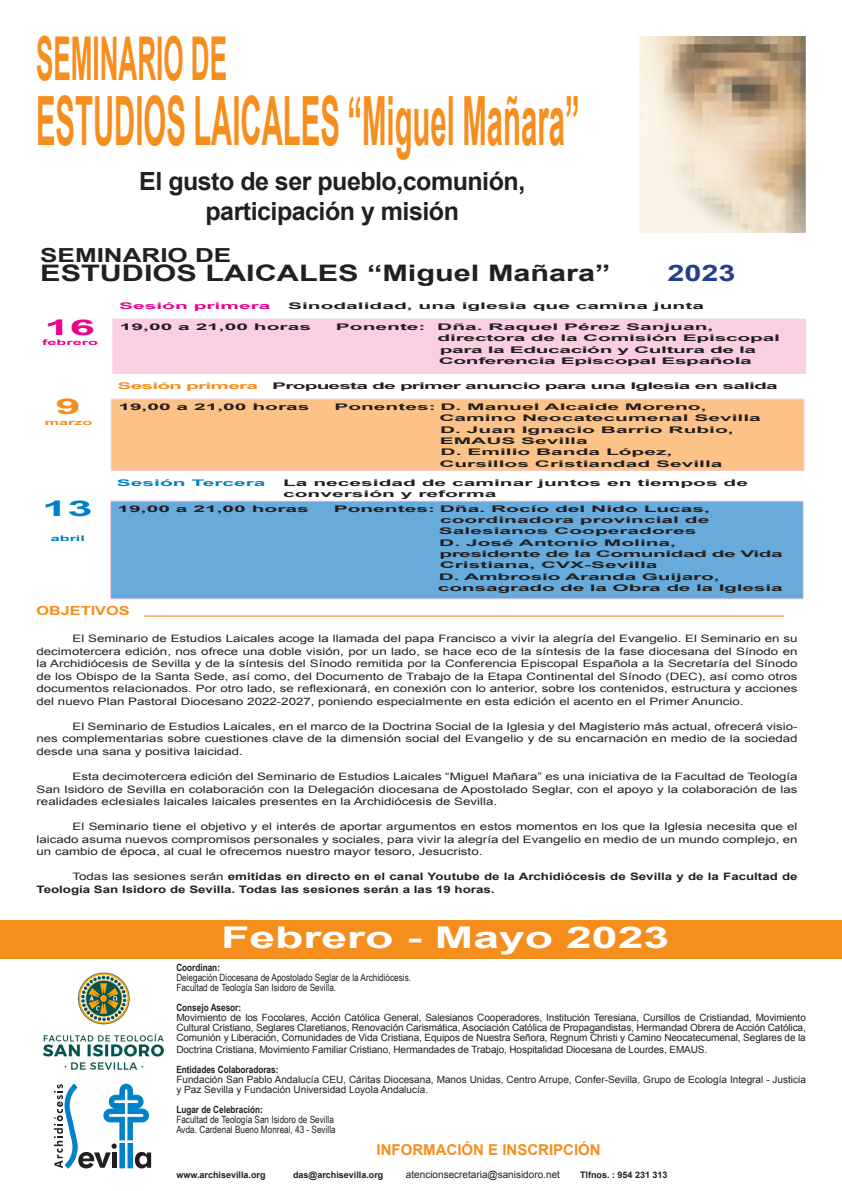
<style>
.page{position:relative;width:842px;height:1191px;background:#fff}
.page>*{position:absolute;margin:0;border:0;box-sizing:border-box;transform-origin:0 0}
.t1{font:700 67.9px "Arial";color:#f68e1e;scale:.43 1}
.t2{font:700 60.4px "Arial";color:#f68e1e;scale:.43 1}
.t3{font:700 30px "Arial";color:#fff;scale:1.54 1}
.t4{font:700 25px "Arial";letter-spacing:-.02em;color:#231f20}
.t5{font:700 22.7px "Arial";color:#231f20;scale:1.35 1}
.t6{font:700 22.7px "Arial";color:#253f8e;scale:1.35 1}
.t7{font:700 21.6px "Arial";color:#ed028c;scale:2.1 1}
.t8{font:700 21.6px "Arial";color:#0082c8;scale:2.1 1}
.t9{font:700 21.6px "Arial";color:#f68e1e;scale:2.1 1}
.t10{font:700 19.3px "Arial";color:#231f20;scale:1.35 1}
.t11{font:700 15px "Arial";color:#f68e1e}
.t12{font:700 12.5px "Arial";color:#f68e1e;scale:1.3 1}
.t13{font:10.2px/12.5px "Arial";color:#231f20;text-align:justify;scale:1.3 1}
.t14{font:700 10.2px/12.5px "Arial";color:#231f20;scale:1.3 1}
.t15{font:10px/10px "Arial";color:#231f20;text-align:justify}
.t16{font:10px "Arial Narrow";color:#231f20}
.t17{font:700 10px "Arial Narrow";color:#231f20}
.t18{font:700 9.1px/11.4px "Arial";color:#231f20;scale:2.3 1}
.t19{font:700 9.1px/11.4px "Arial";letter-spacing:-.02em;color:#231f20;scale:2.3 1}
.t20{font:700 9.1px "Arial";letter-spacing:-.04em;color:#231f20;scale:2.3 1}
.t21{font:700 9.1px "Arial";letter-spacing:-.025em;color:#231f20;scale:2.3 1}
.t22{font:700 9.1px "Arial";color:#ed028c;scale:2.3 1}
.t23{font:700 9.1px "Arial";letter-spacing:-.04em;color:#f68e1e;scale:2.3 1}
.t24{font:700 9.1px "Arial";color:#0082c8;scale:2.3 1}
.t25{font:700 9px "Arial";color:#231f20}
.t26{font:700 7.7px "Arial";color:#ed028c;scale:2.1 1}
.t27{font:700 7.7px "Arial";color:#f68e1e;scale:2.1 1}
.t28{font:700 7.7px "Arial";color:#0082c8;scale:2.1 1}
.s1{font-weight:400}
</style>
<div class="page">
<div style="left:0;top:920px;width:842px;height:38px;background:#f68e1e"></div>
<img style="left:637px;top:36px;width:169px;height:196px">
<img style="left:42px;top:972px;width:123px;height:98px">
<hr style="left:144px;top:615px;width:640px;height:1px;background:#f68e1e">
<div style="left:113px;top:319px;width:692px;height:54px;background:#f9cfe1"></div>
<div style="left:111px;top:399px;width:693px;height:71px;background:#fcc287"></div>
<div style="left:111px;top:399px;width:693px;height:71px;border:1px solid #f9cfe1"></div>
<div style="left:111px;top:501px;width:692px;height:98px;background:#67abdc"></div>
<svg style="left:54px;top:1084px;width:97px;height:84px"></svg>
<p class="t2" style="left:36px;top:19px;width:446px">SEMINARIO DE</p>
<p class="t1" style="left:36px;top:76px;width:1266px">ESTUDIOS LAICALES “Miguel Mañara”</p>
<p class="t4" style="left:139px;top:164px;width:387px">El gusto de ser pueblo,comunión,</p>
<p class="t4" style="left:205px;top:194px;width:255px">participación y misión</p>
<p class="t10" style="left:40px;top:242px;width:143px">SEMINARIO DE</p>
<p class="t5" style="left:40px;top:258px;width:424px">ESTUDIOS LAICALES “Miguel Mañara”</p>
<p class="t6" style="left:667px;top:258px;width:52px">2023</p>
<p class="t22" style="left:119px;top:300px;width:67px">Sesión primera</p>
<p class="t18" style="left:288px;top:301px;width:182px">Sinodalidad, una iglesia que camina junta</p>
<p class="t18" style="left:120px;top:321px;width:85px">19,00 a 21,00 horas</p>
<p class="t18" style="left:336px;top:321px;width:40px">Ponente:</p>
<p class="t18" style="left:437px;top:321px;width:122px">Dña. Raquel Pérez Sanjuan,</p>
<p class="t18" style="left:437px;top:333px;width:150px">directora de la Comisión Episcopal</p>
<p class="t19" style="left:439px;top:344px;width:139px">para la Educación y Cultura de la<br>Conferencia Episcopal Española</p>
<p class="t7" style="left:44px;top:313px;width:26px">16</p>
<p class="t26" style="left:42px;top:337px;width:28px">febrero</p>
<p class="t9" style="left:56px;top:392px;width:14px">9</p>
<p class="t27" style="left:45px;top:417px;width:24px">marzo</p>
<p class="t8" style="left:42px;top:494px;width:26px">13</p>
<p class="t28" style="left:51px;top:533px;width:18px">abril</p>
<p class="t23" style="left:118px;top:380px;width:63px">Sesión primera</p>
<p class="t20" style="left:272px;top:380px;width:221px">Propuesta de primer anuncio para una Iglesia en salida</p>
<p class="t18" style="left:118px;top:401px;width:85px">19,00 a 21,00 horas</p>
<p class="t18" style="left:334px;top:401px;width:163px">Ponentes: D. Manuel Alcaide Moreno,</p>
<p class="t18" style="left:439px;top:413px;width:141px">Camino Neocatecumenal Sevilla</p>
<p class="t18" style="left:440px;top:424px;width:129px">D. Juan Ignacio Barrio Rubio,<br>EMAUS Sevilla</p>
<p class="t18" style="left:441px;top:447px;width:102px">D. Emilio Banda López,</p>
<p class="t18" style="left:439px;top:458px;width:125px">Cursillos Cristiandad Sevilla</p>
<p class="t24" style="left:117px;top:477px;width:66px">Sesión Tercera</p>
<p class="t18" style="left:283px;top:478px;width:204px">La necesidad de caminar juntos en tiempos de</p>
<p class="t18" style="left:283px;top:489px;width:94px">conversión y reforma</p>
<p class="t18" style="left:118px;top:503px;width:85px">19,00 a 21,00 horas</p>
<p class="t18" style="left:334px;top:503px;width:165px">Ponentes: Dña. Rocío del Nido Lucas,</p>
<p class="t18" style="left:440px;top:514px;width:118px">coordinadora provincial de</p>
<p class="t18" style="left:439px;top:525px;width:113px">Salesianos Cooperadores</p>
<p class="t18" style="left:439px;top:537px;width:104px">D. José Antonio Molina,</p>
<p class="t21" style="left:439px;top:548px;width:151px">presidente de la Comunidad de Vida</p>
<p class="t18" style="left:440px;top:560px;width:96px">Cristiana, CVX-Sevilla</p>
<p class="t18" style="left:439px;top:571px;width:124px">D. Ambrosio Aranda Guijaro,</p>
<p class="t18" style="left:438px;top:582px;width:151px">consagrado de la Obra de la Iglesia</p>
<p class="t12" style="left:37px;top:602px;width:73px">OBJETIVOS</p>
<p class="t13" style="left:37px;top:632px;width:587px;text-indent:36px">El Seminario de Estudios Laicales acoge la llamada del papa Francisco a vivir la alegría del Evangelio. El Seminario en su decimotercera edición, nos ofrece una doble visión, por un lado, se hace eco de la síntesis de la fase diocesana del Sínodo en la Archidiócesis de Sevilla y de la síntesis del Sínodo remitida por la Conferencia Episcopal Española a la Secretaría del Sínodo de los Obispo de la Santa Sede, así como, del Documento de Trabajo de la Etapa Continental del Sínodo (DEC), así como otros documentos relacionados. Por otro lado, se reflexionará, en conexión con lo anterior, sobre los contenidos, estructura y acciones del nuevo Plan Pastoral Diocesano 2022-2027, poniendo especialmente en esta edición el acento en el Primer Anuncio.</p>
<p class="t13" style="left:37px;top:720px;width:587px;text-indent:36px">El Seminario de Estudios Laicales, en el marco de la Doctrina Social de la Iglesia y del Magisterio más actual, ofrecerá visio&shy;nes complementarias sobre cuestiones clave de la dimensión social del Evangelio y de su encarnación en medio de la sociedad desde una sana y positiva laicidad.</p>
<p class="t13" style="left:37px;top:770px;width:587px;text-indent:36px">Esta decimotercera edición del Seminario de Estudios Laicales “Miguel Mañara” es una iniciativa de la Facultad de Teología San Isidoro de Sevilla en colaboración con la Delegación diocesana de Apostolado Seglar, con el apoyo y la colaboración de las realidades eclesiales laicales laicales presentes en la Archidiócesis de Sevilla.</p>
<p class="t13" style="left:37px;top:820px;width:587px;text-indent:36px">El Seminario tiene el objetivo y el interés de aportar argumentos en estos momentos en los que la Iglesia necesita que el laicado asuma nuevos compromisos personales y sociales, para vivir la alegría del Evangelio en medio de un mundo complejo, en un cambio de época, al cual le ofrecemos nuestro mayor tesoro, Jesucristo.</p>
<p class="t14" style="left:37px;top:870px;width:587px;text-indent:36px"><span class="s1">Todas las sesiones serán</span> emitidas en directo en el canal Youtube de la Archidiócesis de Sevilla y de la Facultad de<br>Teología San Isidoro de Sevilla. Todas las sesiones serán a las 19 horas.</p>
<p class="t3" style="left:221px;top:917px;width:293px">Febrero - Mayo 2023</p>
<p class="t17" style="left:176px;top:960px;width:45px">Coordinan:</p>
<p class="t16" style="left:176px;top:970px;width:236px">Delegación Diocesana de Apostolado Seglar de la Archidiócesis.</p>
<p class="t16" style="left:176px;top:980px;width:161px">Facultad de Teología San Isidoro de Sevilla.</p>
<p class="t17" style="left:176px;top:1000px;width:66px">Consejo Asesor:</p>
<p class="t15" style="left:176px;top:1013px;width:631px">Movimiento de los Focolares, Acción Católica General, Salesianos Cooperadores, Institución Teresiana, Cursillos de Cristiandad, Movimiento Cultural Cristiano, Seglares Claretianos, Renovación Carismática, Asociación Católica de Propagandistas, Hermandad Obrera de Acción Católica, Comunión y Liberación, Comunidades de Vida Cristiana, Equipos de Nuestra Señora, Regnum Christi y Camino Neocatecumenal, Seglares de la</p>
<p class="t15" style="left:176px;top:1045px;width:532px">Doctrina Cristiana, Movimiento Familiar Cristiano, Hermandades de Trabajo, Hospitalidad Diocesana de Lourdes, EMAUS.</p>
<p class="t17" style="left:176px;top:1062px;width:104px">Entidades Colaboradoras:</p>
<p class="t15" style="left:176px;top:1075px;width:631px">Fundación San Pablo Andalucía CEU, Cáritas Diocesana, Manos Unidas, Centro Arrupe, Confer-Sevilla, Grupo de Ecología Integral - Justicia y Paz Sevilla y Fundación Universidad Loyola Andalucía.</p>
<p class="t17" style="left:176px;top:1102px;width:88px">Lugar de Celebración:</p>
<p class="t16" style="left:176px;top:1112px;width:159px">Facultad de Teología San Isidoro de Sevilla</p>
<p class="t16" style="left:176px;top:1122px;width:161px">Avda. Cardenal Bueno Monreal, 43 - Sevilla</p>
<p class="t11" style="left:376px;top:1140px;width:226px">INFORMACIÓN E INSCRIPCIÓN</p>
<p class="t25" style="left:176px;top:1168px;width:91px">www.archisevilla.org</p>
<p class="t25" style="left:293px;top:1168px;width:92px">das@archisevilla.org</p>
<p class="t15" style="left:406px;top:1169px;width:156px">atencionsecretaria@sanisidoro.net</p>
<p class="t25" style="left:580px;top:1168px;width:89px">Tlfnos. : 954 231 313</p>
</div>
